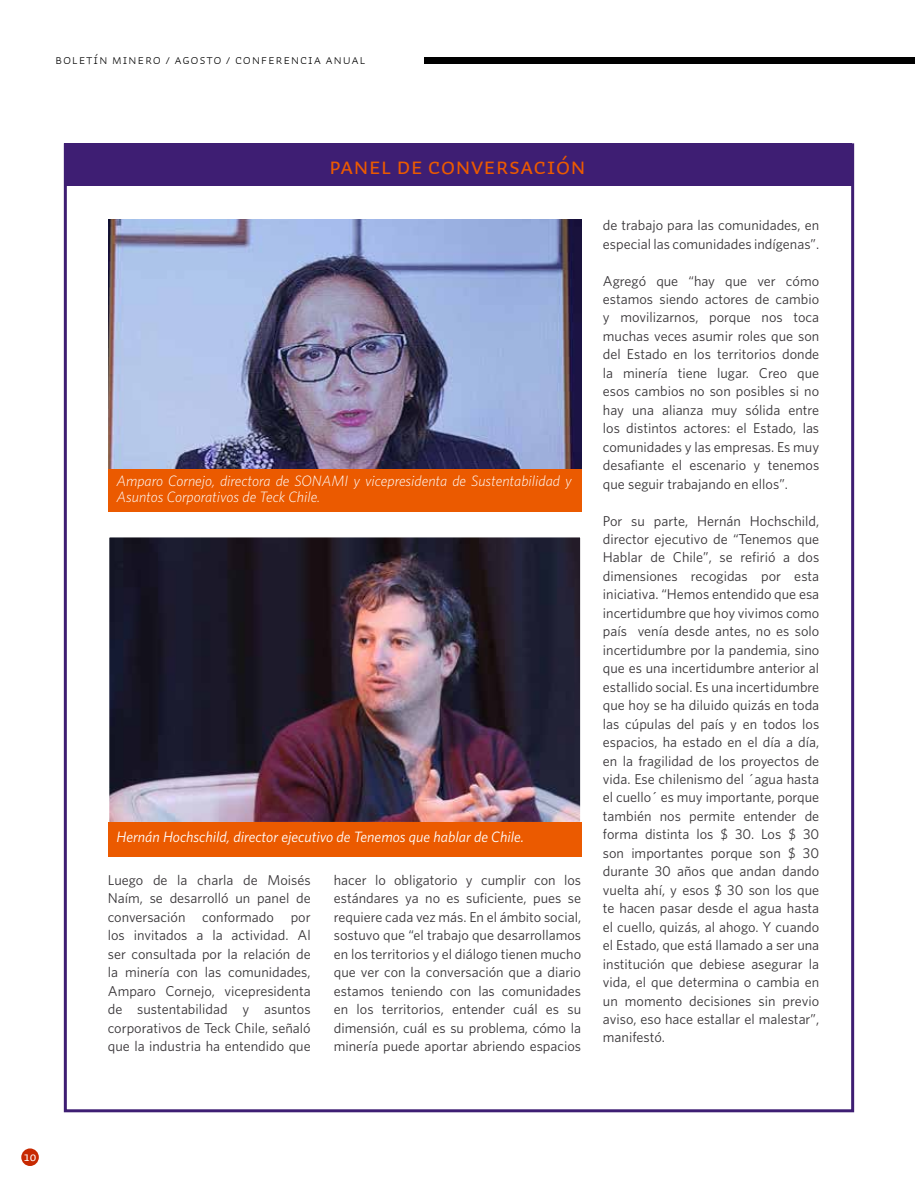
<style>
.page{position:relative;width:915px;height:1191px;background:#fff}
.page>*{position:absolute;margin:0;border:0;box-sizing:border-box;transform-origin:0 0}
.t1{font:24px "Auto 2 Regular Sm Cp";color:#eb5a00}
.t2{font:italic 300 15px/16.5px "Whitney";color:#fff}
.t3{font:italic 15px "Whitney";color:#fff}
.t4{font:14.25px/18.5px "Whitney";color:#373437;text-align:justify}
.t5{font:13.5px "Auto 2 Light Sm Cp";letter-spacing:.05em;color:#000}
.t6{font:12.75px "Auto 2 Regular Sm Cp";color:#fff}
</style>
<div class="page">
<div style="left:21px;top:1148px;width:18px;height:18px;background:#c72901;border-radius:50%"></div>
<div style="left:424px;top:57px;width:490px;height:7px;background:#000"></div>
<img style="left:111px;top:539px;width:467px;height:281px">
<div style="left:108px;top:536px;width:473px;height:287px;border:2px solid #fff"></div>
<div style="left:108px;top:822px;width:473px;height:34px;background:#eb5a00"></div>
<img style="left:108px;top:220px;width:473px;height:248px">
<div style="left:108px;top:468px;width:473px;height:43px;background:#eb5a00"></div>
<div style="left:64px;top:143px;width:786px;height:43px;background:#3e1e73"></div>
<p class="t5" style="left:55px;top:51px;width:311px">BOLETÍN MINERO / AGOSTO / CONFERENCIA ANUAL</p>
<h1 class="t1" style="left:329px;top:152px;width:258px">PANEL DE CONVERSACIÓN</h1>
<p class="t2" style="left:116px;top:472px;width:456px">Amparo Cornejo, directora de SONAMI y vicepresidenta de Sustentabilidad y<br>Asuntos Corporativos de Teck Chile.</p>
<p class="t3" style="left:116px;top:828px;width:409px">Hernán Hochschild, director ejecutivo de Tenemos que hablar de Chile.</p>
<p class="t4" style="left:108px;top:870px;width:204px">Luego de la charla de Moisés Naím, se desarrolló un panel de conversación conformado por los invitados a la actividad. Al ser consultada por la relación de la minería con las comunidades, Amparo Cornejo, vicepresidenta de sustentabilidad y asuntos corporativos de Teck Chile, señaló que la industria ha entendido que</p>
<p class="t4" style="left:334px;top:870px;width:249px">hacer lo obligatorio y cumplir con los estándares ya no es suficiente, pues se requiere cada vez más. En el ámbito social, sostuvo que “el trabajo que desarrollamos en los territorios y el diálogo tienen mucho que ver con la conversación que a diario estamos teniendo con las comunidades en los territorios, entender cuál es su dimensión, cuál es su problema, cómo la minería puede aportar abriendo espacios</p>
<p class="t4" style="left:602px;top:216px;width:218px">de trabajo para las comunidades, en especial las comunidades indígenas”.</p>
<p class="t4" style="left:602px;top:271px;width:218px">Agregó que “hay que ver cómo estamos siendo actores de cambio y movilizarnos, porque nos toca muchas veces asumir roles que son del Estado en los territorios donde la minería tiene lugar. Creo que esos cambios no son posibles si no hay una alianza muy sólida entre los distintos actores: el Estado, las comunidades y las empresas. Es muy desafiante el escenario y tenemos que seguir trabajando en ellos”.</p>
<p class="t4" style="left:602px;top:511px;width:218px">Por su parte, Hernán Hochschild, director ejecutivo de “Tenemos que Hablar de Chile”, se refirió a dos dimensiones recogidas por esta iniciativa. “Hemos entendido que esa incertidumbre que hoy vivimos como país venía desde antes, no es solo incertidumbre por la pandemia, sino que es una incertidumbre anterior al estallido social. Es una incertidumbre que hoy se ha diluido quizás en toda las cúpulas del país y en todos los espacios, ha estado en el día a día, en la fragilidad de los proyectos de vida. Ese chilenismo del ´agua hasta el cuello´ es muy importante, porque también nos permite entender de forma distinta los $ 30. Los $ 30 son importantes porque son $ 30 durante 30 años que andan dando vuelta ahí, y esos $ 30 son los que te hacen pasar desde el agua hasta el cuello, quizás, al ahogo. Y cuando el Estado, que está llamado a ser una institución que debiese asegurar la vida, el que determina o cambia en un momento decisiones sin previo aviso, eso hace estallar el malestar”, manifestó.</p>
<p class="t6" style="left:23px;top:1149px;width:15px">10</p>
</div>
